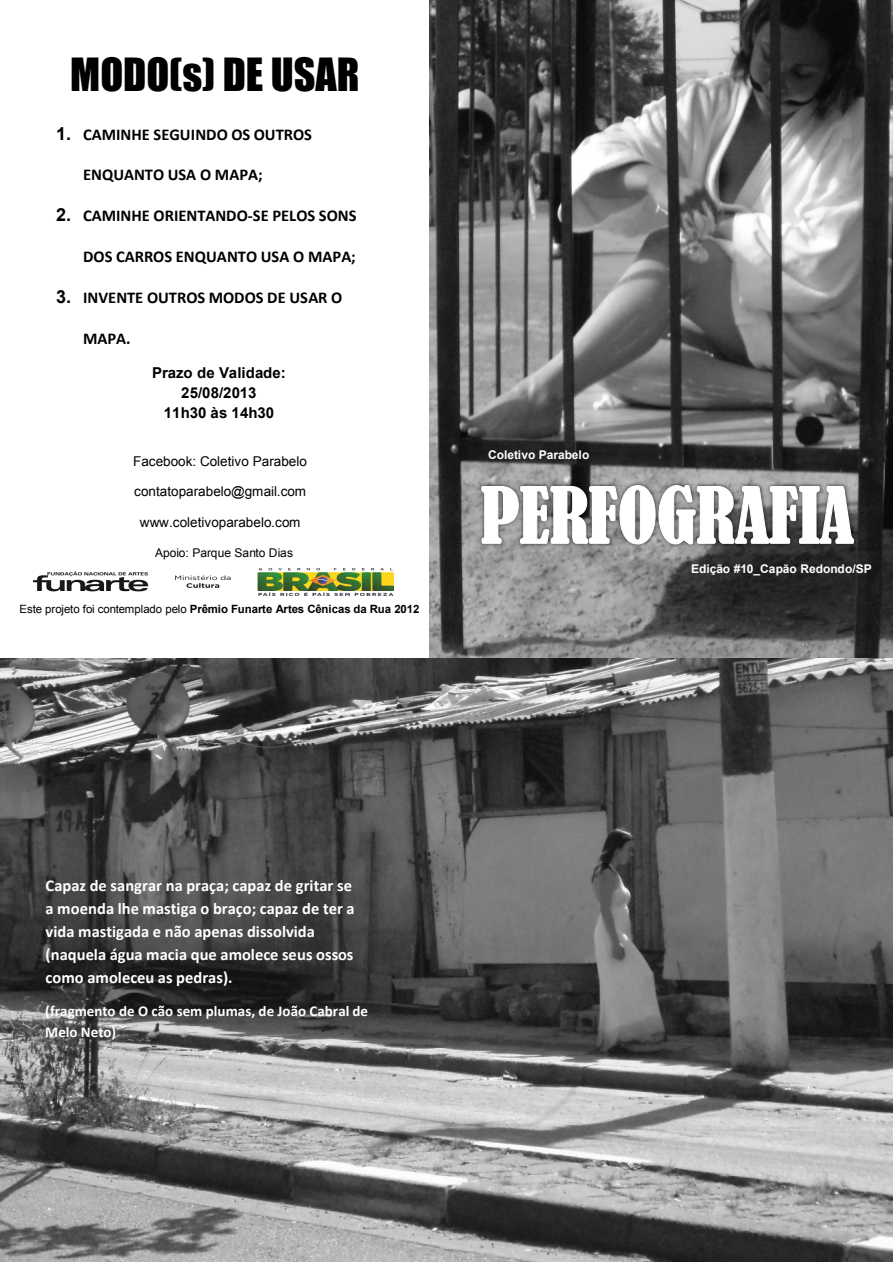
<style>
.page{position:relative;width:893px;height:1263px;background:#fff}
.page>*{position:absolute;margin:0;border:0;box-sizing:border-box;transform-origin:0 0}
.t1{font:42px "Impact";color:#000}
.t2{font:700 16.5px/23.2px "Calibri";color:#fff}
.t3{font:700 16.5px "Calibri";color:#000}
.t4{font:700 15px/21px "Calibri";color:#fff}
.t5{font:700 15px/19.8px "Arial";letter-spacing:.005em;color:#000;text-align:center}
.t6{font:13.5px "Arial";color:#000}
.t7{font:700 12px "Arial";letter-spacing:-.005em;color:#fff}
.t8{font:12px "Arial";letter-spacing:-.005em;color:#000}
.t9{font:700 11.4px "Arial";letter-spacing:-.005em;color:#000}
.s1{font-family:"Arial";font-size:18px}
.s2{font-weight:400}
</style>
<div class="page">
<img style="left:429px;top:0;width:464px;height:658px">
<img style="left:0;top:658px;width:892px;height:604px">
<img style="left:450px;top:467px;width:434px;height:116px">
<svg style="left:481px;top:478px;width:374px;height:67px"></svg>
<img style="left:34px;top:568px;width:359px;height:28px">
<h1 class="t1" style="left:70px;top:42px;width:291px">MODO(s) DE USAR</h1>
<p class="t3" style="left:56px;top:124px;width:257px"><span class="s1">1.</span> CAMINHE SEGUINDO OS OUTROS</p>
<p class="t3" style="left:83px;top:164px;width:181px">ENQUANTO USA O MAPA;</p>
<p class="t3" style="left:56px;top:205px;width:302px"><span class="s1">2.</span> CAMINHE ORIENTANDO-SE PELOS SONS</p>
<p class="t3" style="left:83px;top:246px;width:274px">DOS CARROS ENQUANTO USA O MAPA;</p>
<p class="t3" style="left:56px;top:287px;width:288px"><span class="s1">3.</span> INVENTE OUTROS MODOS DE USAR O</p>
<p class="t3" style="left:83px;top:327px;width:49px">MAPA.</p>
<p class="t5" style="left:152px;top:363px;width:135px">Prazo de Validade:<br>25/08/2013<br>11h30 às 14h30</p>
<p class="t6" style="left:133px;top:452px;width:175px">Facebook: Coletivo Parabelo</p>
<p class="t6" style="left:134px;top:483px;width:173px">contatoparabelo@gmail.com</p>
<p class="t6" style="left:140px;top:513px;width:162px">www.coletivoparabelo.com</p>
<p class="t8" style="left:155px;top:545px;width:139px">Apoio: Parque Santo Dias</p>
<p class="t9" style="left:20px;top:601px;width:401px"><span class="s2">Este projeto foi contemplado pelo</span> Prêmio Funarte Artes Cênicas da Rua 2012</p>
<p class="t7" style="left:488px;top:447px;width:103px">Coletivo Parabelo</p>
<p class="t7" style="left:691px;top:561px;width:182px">Edição #10_Capão Redondo/SP</p>
<p class="t2" style="left:46px;top:873px;width:311px">Capaz de sangrar na praça; capaz de gritar se a moenda lhe mastiga o braço; capaz de ter a vida mastigada e não apenas dissolvida (naquela água macia que amolece seus ossos como amoleceu as pedras).</p>
<p class="t4" style="left:45px;top:1000px;width:324px">(fragmento de O cão sem plumas, de João Cabral de<br>Melo Neto)</p>
</div>
